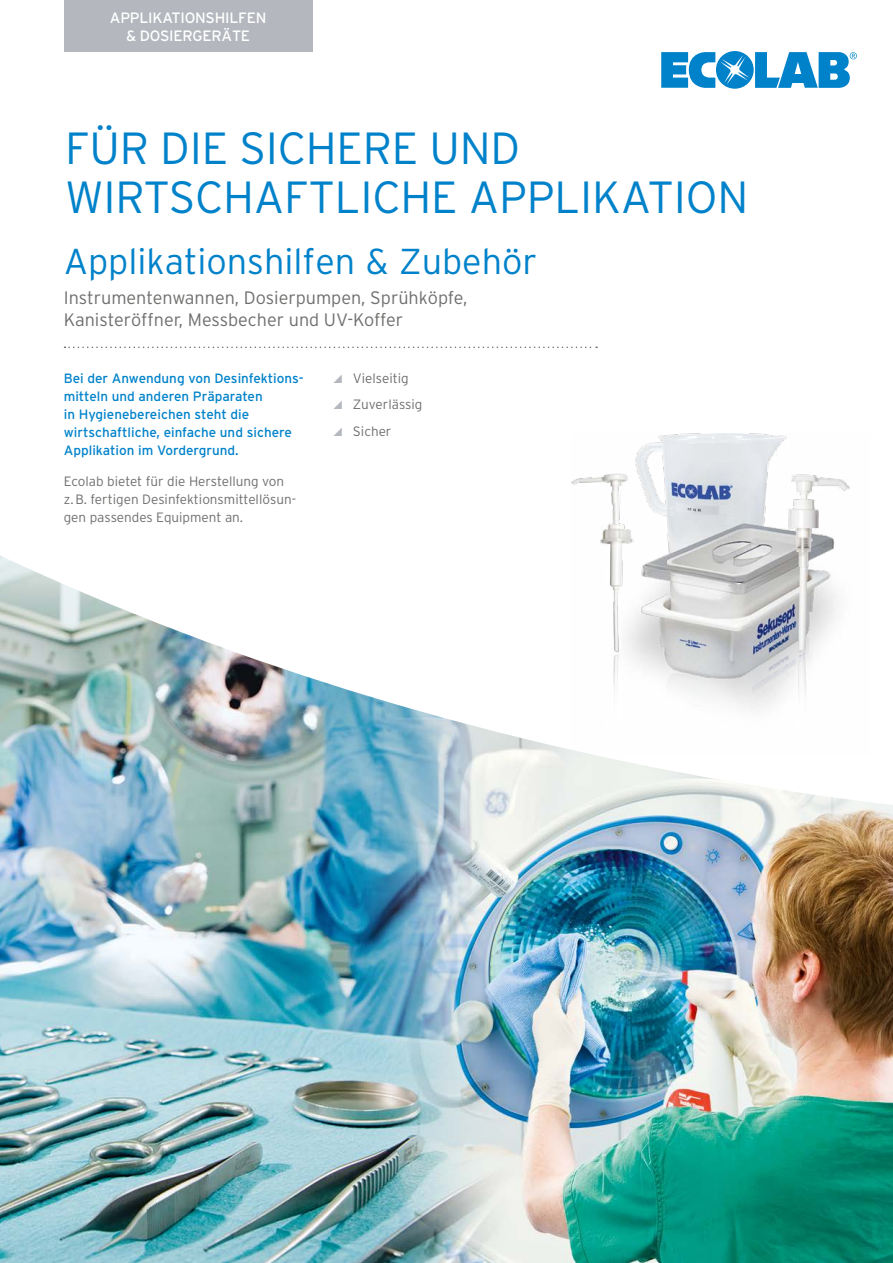
<style>
.page{position:relative;width:893px;height:1263px;background:#fff}
.page>*{position:absolute;margin:0;border:0;box-sizing:border-box;transform-origin:0 0}
.t1{font:300 45px/49.5px "Interstate";letter-spacing:-.005em;color:#0082ca}
.t2{font:300 36px "Interstate";color:#0082ca}
.t3{font:300 18px/21.8px "Interstate";color:#6f6f6e}
.t4{font:15px/18px "Interstate";letter-spacing:.02em;color:#fff;text-align:center}
.t5{font:13.5px/18px "Interstate";color:#0082ca}
.t6{font:300 13.5px/18px "Interstate";color:#6f6f6e}
.s1{color:#b4b8be}
</style>
<div class="page">
<div style="left:64px;top:0;width:249px;height:51px;background:#b4b8be"></div>
<svg style="left:661px;top:51px;width:196px;height:38px"></svg>
<img style="left:0;top:556px;width:893px;height:707px">
<img style="left:572px;top:434px;width:298px;height:322px">
<svg style="left:65px;top:347px;width:532px;height:1px"></svg>
<p class="t4" style="left:110px;top:8px;width:158px">Applikationsh ilfen &amp; Dosiergeräte</p>
<h1 class="t1" style="left:65px;top:123px;width:685px">für die sichere und wirtschaftliche Applikation</h1>
<h2 class="t2" style="left:64px;top:241px;width:475px">Applikationshilfen &amp; Zubehör</h2>
<h3 class="t3" style="left:64px;top:286px;width:405px">I nstrumentenwannen, Dosierpumpen, Sprühköpfe,<br>Kanisteröffner, Messbecher und UV-Koffer</h3>
<p class="t5" style="left:64px;top:369px;width:241px">Bei der Anwendung von Desinfektions&shy;mitteln und anderen Präparaten<br>in Hygienebereichen steht die wirtschaftliche, einfache und sichere Applikation im Vordergrund.</p>
<p class="t6" style="left:64px;top:472px;width:234px">Ecolab bietet für die Herstellung von z.B. fertigen Desinfektionsmittellösun&shy;gen passendes Equipment an.</p>
<p class="t6" style="left:332px;top:365px;width:92px;line-height:26.5px"><span class="s1">◢</span> Vielseitig <span class="s1">◢</span> Zuverlässig <span class="s1">◢</span> Sicher</p>
</div>
